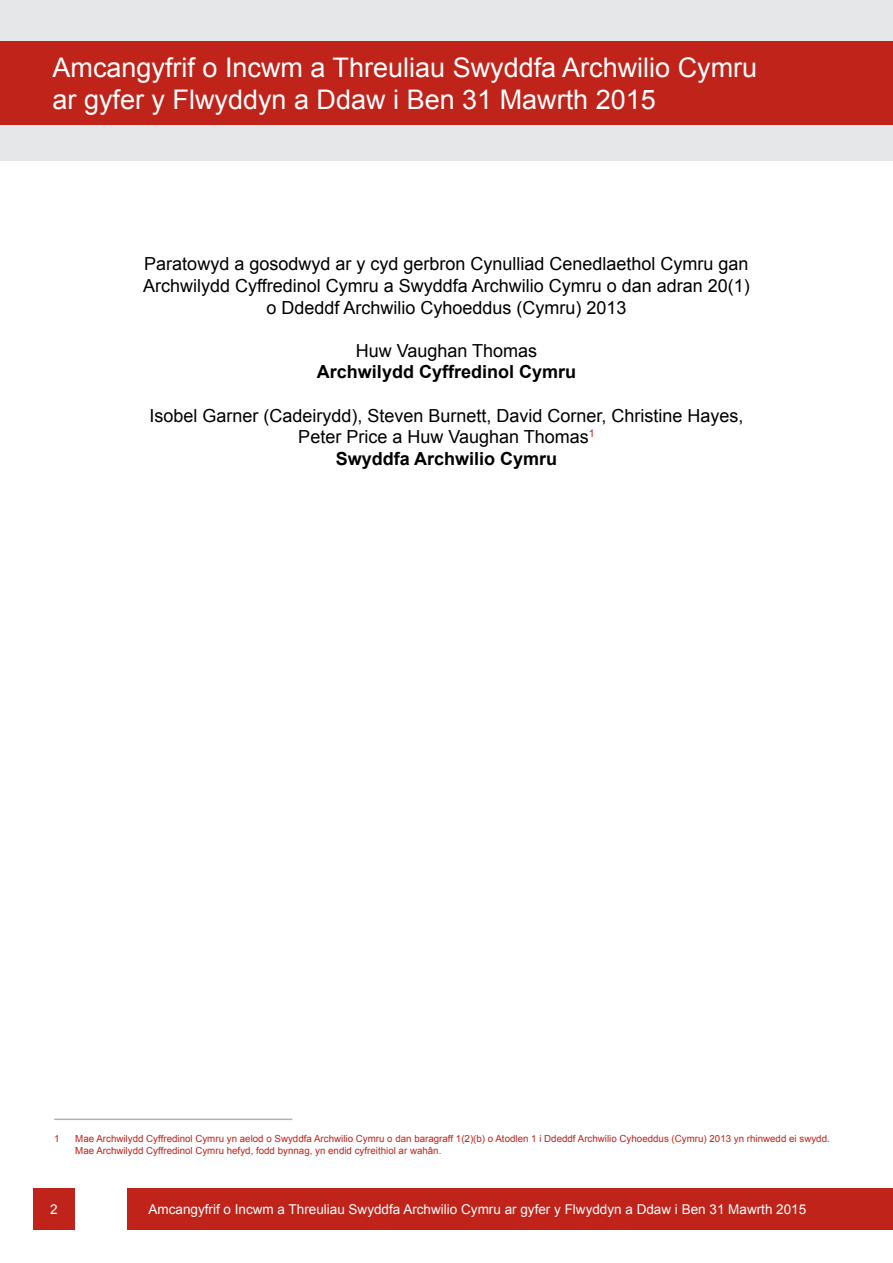
<style>
.page{position:relative;width:893px;height:1263px;background:#fff}
.page>*{position:absolute;margin:0;border:0;box-sizing:border-box;transform-origin:0 0}
.t1{font:27px/32.4px "Arial";color:#fff}
.t2{font:18px/21.6px "Arial";color:#000;text-align:center}
.t3{font:700 18px "Arial";color:#000}
.t4{font:13.5px "Arial";color:#fff}
.t5{font:9.75px/11.7px "Arial";color:#bf231a}
.s1{font-weight:700}
</style>
<div class="page">
<div style="left:0;top:0;width:893px;height:161px;background:#e6e7e8"></div>
<div style="left:0;top:41px;width:893px;height:84px;background:#bf231a"></div>
<div style="left:33px;top:1188px;width:42px;height:41px;background:#bf231a"></div>
<hr style="left:54px;top:1118px;width:238px;height:2px;background:#000">
<div style="left:127px;top:1188px;width:766px;height:41px;background:#bf231a"></div>
<h1 class="t1" style="left:53px;top:51px;width:706px">Amcangyfrif o Incwm a Threuliau Swyddfa Archwilio Cymru ar gyfer y Flwyddyn a Ddaw i Ben 31 Mawrth 2015</h1>
<p class="t2" style="left:143px;top:253px;width:608px">Paratowyd a gosodwyd ar y cyd gerbron Cynulliad Cenedlaethol Cymru gan<br>Archwilydd Cyffredinol Cymru a Swyddfa Archwilio Cymru o dan adran 20(1) o Ddeddf Archwilio Cyhoeddus (Cymru) 2013</p>
<p class="t2" style="left:356px;top:340px;width:183px">Huw Vaughan Thomas</p>
<p class="t3" style="left:317px;top:360px;width:261px">Archwilydd Cyffredinol Cymru</p>
<p class="t2" style="left:149px;top:405px;width:596px">Isobel Garner (Cadeirydd), Steven Burnett, David Corner, Christine Hayes,<br>Peter Price a Huw Vaughan Thomas<sup>1<br></sup><span class="s1">Swyddfa Archwilio Cymru</span></p>
<p class="t5" style="left:54px;top:1133px;width:7px">1</p>
<p class="t5" style="left:75px;top:1133px;width:756px">Mae Archwilydd Cyffredinol Cymru yn aelod o Swyddfa Archwilio Cymru o dan baragraff 1(2)(b) o Atodlen 1 i Ddeddf Archwilio Cyhoeddus (Cymru) 2013 yn rhinwedd ei swydd.<br>Mae Archwilydd Cyffredinol Cymru hefyd, fodd bynnag, yn endid cyfreithiol ar wahân.</p>
<p class="t4" style="left:50px;top:1200px;width:9px">2</p>
<p class="t4" style="left:149px;top:1200px;width:659px">Amcangyfrif o Incwm a Threuliau Swyddfa Archwilio Cymru ar gyfer y Flwyddyn a Ddaw i Ben 31 Mawrth 2015</p>
</div>
